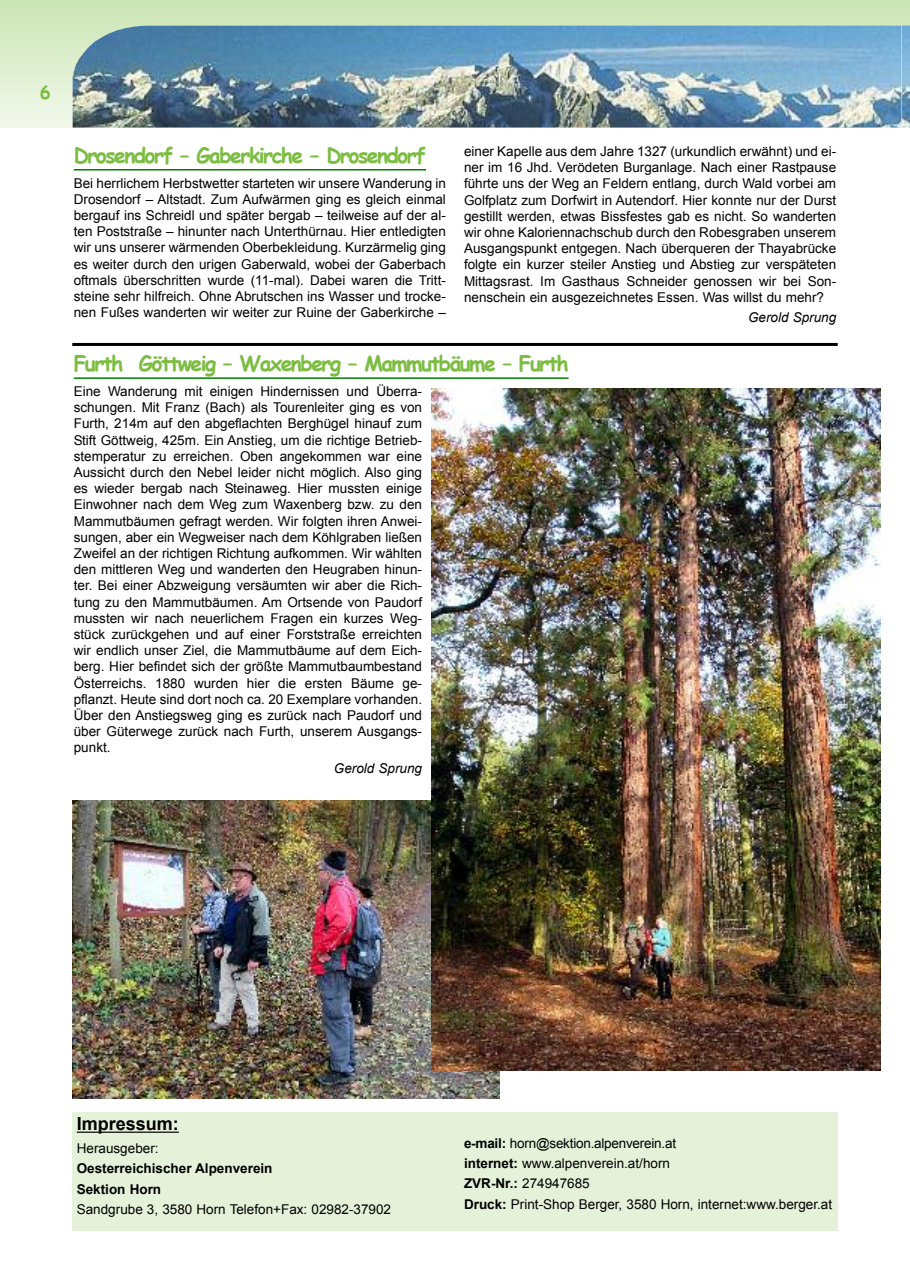
<style>
.page{position:relative;width:910px;height:1280px;background:#fff}
.page>*{position:absolute;margin:0;border:0;box-sizing:border-box;transform-origin:0 0}
.t1{font:700 21px "Comic Sans MS";letter-spacing:-.075em;color:#7bbd41}
.t2{font:700 18px "Arial";color:#000}
.t3{font:700 18px "Comic Sans MS";color:#7bbd41}
.t4{font:13.5px/16.2px "Arial";color:#000;text-align:justify}
.t5{font:700 13.5px/20.4px "Arial";color:#000}
.t6{font:italic 13.5px "Arial";color:#000}
.s1{font-weight:700}
</style>
<div class="page">
<div style="left:0;top:0;width:901px;height:128px;background:linear-gradient(to bottom,#cce5b4,#eff7ea)"></div>
<div style="left:901px;top:0;width:9px;height:128px;background:#cfe7b9"></div>
<img style="left:73px;top:25px;width:837px;height:103px">
<svg style="left:902px;top:25px;width:8px;height:102px"></svg>
<hr style="left:72px;top:343px;width:766px;height:3px;background:#000">
<hr style="left:74px;top:169px;width:352px;height:1px;background:#008000">
<hr style="left:74px;top:377px;width:495px;height:2px;background:#008000">
<img style="left:72px;top:801px;width:427px;height:297px">
<img style="left:431px;top:389px;width:449px;height:681px">
<div style="left:72px;top:1113px;width:766px;height:118px;background:#e5f2d9"></div>
<hr style="left:77px;top:1131px;width:102px;height:2px;background:#000">
<h2 class="t3" style="left:40px;top:79px;width:12px">6</h2>
<p class="t4" style="left:464px;top:143px;width:374px">einer Kapelle aus dem Jahre 1327 (urkundlich erwähnt) und ei&shy;ner im 16 Jhd. Verödeten Burganlage. Nach einer Rastpause führte uns der Weg an Feldern entlang, durch Wald vorbei am Golfplatz zum Dorfwirt in Autendorf. Hier konnte nur der Durst gestillt werden, etwas Bissfestes gab es nicht. So wanderten wir ohne Kaloriennachschub durch den Robesgraben unserem Ausgangspunkt entgegen. Nach überqueren der Thayabrücke folgte ein kurzer steiler Anstieg und Abstieg zur verspäteten Mittagsrast. Im Gasthaus Schneider genossen wir bei Son&shy;nenschein ein ausgezeichnetes Essen. Was willst du mehr?</p>
<p class="t6" style="left:748px;top:310px;width:90px">Gerold Sprung</p>
<h1 class="t1" style="left:74px;top:348px;width:496px">Furth Göttweig – Waxenberg – Mammutbäume – Furth</h1>
<p class="t4" style="left:74px;top:383px;width:350px">Eine Wanderung mit einigen Hindernissen und Überra&shy;schungen. Mit Franz (Bach) als Tourenleiter ging es von Furth, 214m auf den abgeflachten Berghügel hinauf zum Stift Göttweig, 425m. Ein Anstieg, um die richtige Betrieb&shy;stemperatur zu erreichen. Oben angekommen war eine Aussicht durch den Nebel leider nicht möglich. Also ging es wieder bergab nach Steinaweg. Hier mussten einige Einwohner nach dem Weg zum Waxenberg bzw. zu den Mammutbäumen gefragt werden. Wir folgten ihren Anwei&shy;sungen, aber ein Wegweiser nach dem Köhlgraben ließen Zweifel an der richtigen Richtung aufkommen. Wir wählten den mittleren Weg und wanderten den Heugraben hinun&shy;ter. Bei einer Abzweigung versäumten wir aber die Rich&shy;tung zu den Mammutbäumen. Am Ortsende von Paudorf mussten wir nach neuerlichem Fragen ein kurzes Weg&shy;stück zurückgehen und auf einer Forststraße erreichten wir endlich unser Ziel, die Mammutbäume auf dem Eich&shy;berg. Hier befindet sich der größte Mammutbaumbestand Österreichs. 1880 wurden hier die ersten Bäume ge&shy;pflanzt. Heute sind dort noch ca. 20 Exemplare vorhanden.<br>Über den Anstiegsweg ging es zurück nach Paudorf und über Güterwege zurück nach Furth, unserem Ausgangs&shy;punkt.</p>
<p class="t6" style="left:334px;top:761px;width:90px">Gerold Sprung</p>
<h1 class="t1" style="left:74px;top:140px;width:354px">Drosendorf – Gaberkirche – Drosendorf</h1>
<p class="t4" style="left:74px;top:175px;width:374px">Bei herrlichem Herbstwetter starteten wir unsere Wanderung in Drosendorf – Altstadt. Zum Aufwärmen ging es gleich einmal bergauf ins Schreidl und später bergab – teilweise auf der al&shy;ten Poststraße – hinunter nach Unterthürnau. Hier entledigten wir uns unserer wärmenden Oberbekleidung. Kurzärmelig ging es weiter durch den urigen Gaberwald, wobei der Gaberbach oftmals überschritten wurde (11-mal). Dabei waren die Tritt&shy;steine sehr hilfreich. Ohne Abrutschen ins Wasser und trocke&shy;nen Fußes wanderten wir weiter zur Ruine der Gaberkirche –</p>
<h2 class="t2" style="left:77px;top:1114px;width:104px">Impressum:</h2>
<p class="t4" style="left:77px;top:1140px;width:83px">Herausgeber:</p>
<p class="t5" style="left:77px;top:1158px;width:197px">Oesterreichischer Alpenverein<br>Sektion Horn</p>
<p class="t4" style="left:77px;top:1201px;width:316px">Sandgrube 3, 3580 Horn Telefon+Fax: 02982-37902</p>
<p class="t4" style="left:464px;top:1133px;width:370px;line-height:20.4px;text-align:left"><span class="s1">e-mail:</span> horn@sektion.alpenverein.at<br><span class="s1">internet:</span> www.alpenverein.at/horn<br><span class="s1">ZVR-Nr.:</span> 274947685<br><span class="s1">Druck:</span> Print-Shop Berger, 3580 Horn, internet:www.berger.at</p>
</div>
